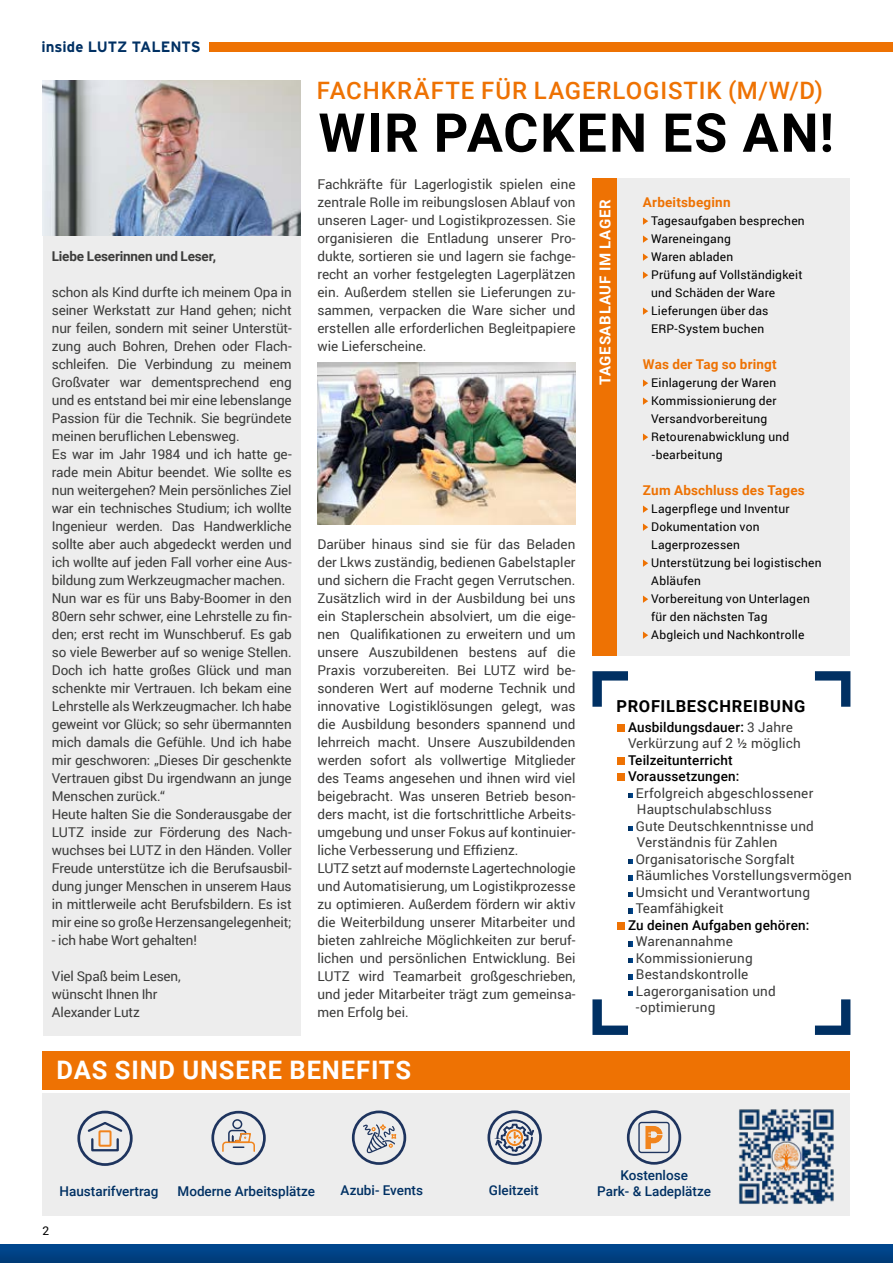
<style>
.page{position:relative;width:893px;height:1263px;background:#fff}
.page>*{position:absolute;margin:0;border:0;box-sizing:border-box;transform-origin:0 0}
.t1{font:700 53.7px "Roboto";letter-spacing:.035em;color:#000}
.t2{font:700 25.5px "Roboto";letter-spacing:.035em;color:#fff}
.t3{font:500 24px "Roboto";letter-spacing:.04em;color:#ee7203}
.t4{font:500 22.8px "Roboto";color:#1e345e}
.t5{font:500 22.5px "Roboto";color:#1e345e}
.t6{font:700 16.5px "Roboto";letter-spacing:.045em;color:#000}
.t7{font:700 15px "Roboto";letter-spacing:.05em;color:#fff}
.t8{font:700 15px "Interstate";letter-spacing:-.005em;color:#003063}
.t9{font:13.5px/18px "Roboto";letter-spacing:-.005em;color:#3c3c3b}
.t10{font:500 13.5px "Roboto";color:#003063}
.t11{font:500 13.5px/16.5px "Roboto";letter-spacing:.015em;color:#000}
.t12{font:700 13.5px "Roboto";letter-spacing:.015em;color:#ee7203}
.t13{font:13.5px/16.5px "Roboto";letter-spacing:.015em;color:#3c3c3b}
.t14{font:700 13.5px "Roboto";letter-spacing:-.015em;color:#3c3c3b}
.t15{font:12px/18px "Roboto";letter-spacing:.02em;color:#000}
.s1{font-weight:500;color:#000}
</style>
<div class="page">
<div style="left:209px;top:42px;width:684px;height:10px;background:#ee7203"></div>
<div style="left:0;top:1245px;width:893px;height:18px;background:linear-gradient(to right,#004183,#004183)"></div>
<div style="left:43px;top:235px;width:257px;height:800px;background:#ededed"></div>
<div style="left:43px;top:1051px;width:807px;height:38px;background:#ee7203"></div>
<div style="left:43px;top:1093px;width:807px;height:123px;background:#ededed"></div>
<div style="left:617px;top:724px;width:8px;height:7px;background:#ee7203"></div>
<div style="left:617px;top:757px;width:8px;height:7px;background:#ee7203"></div>
<div style="left:617px;top:774px;width:8px;height:7px;background:#ee7203"></div>
<svg style="left:628px;top:793px;width:4px;height:4px"></svg>
<svg style="left:628px;top:826px;width:4px;height:4px"></svg>
<svg style="left:628px;top:859px;width:4px;height:4px"></svg>
<svg style="left:628px;top:875px;width:4px;height:5px"></svg>
<svg style="left:628px;top:892px;width:4px;height:4px"></svg>
<svg style="left:628px;top:908px;width:4px;height:5px"></svg>
<div style="left:617px;top:922px;width:8px;height:7px;background:#ee7203"></div>
<svg style="left:628px;top:941px;width:4px;height:5px"></svg>
<svg style="left:628px;top:958px;width:4px;height:4px"></svg>
<svg style="left:628px;top:974px;width:4px;height:5px"></svg>
<div style="left:77px;top:1111px;width:56px;height:55px;border:3px solid #1e345e;border-radius:50%"></div>
<svg style="left:86px;top:1120px;width:38px;height:12px"></svg>
<div style="left:91px;top:1138px;width:28px;height:13px;border:2px solid #1e345e"></div>
<div style="left:98px;top:1130px;width:14px;height:17px;border:2px solid #f1841c"></div>
<div style="left:627px;top:1110px;width:54px;height:55px;border:3px solid #1e345e;border-radius:50%"></div>
<svg style="left:638px;top:1122px;width:32px;height:31px"></svg>
<div style="left:487px;top:1110px;width:55px;height:55px;border:3px solid #1e345e;border-radius:50%"></div>
<svg style="left:495px;top:1120px;width:39px;height:35px"></svg>
<div style="left:352px;top:1110px;width:54px;height:55px;border:3px solid #1e345e;border-radius:50%"></div>
<svg style="left:363px;top:1124px;width:33px;height:29px"></svg>
<div style="left:211px;top:1111px;width:55px;height:54px;border:3px solid #1e345e;border-radius:50%"></div>
<div style="left:232px;top:1119px;width:10px;height:10px;border:2px solid #1e345e;border-radius:50%"></div>
<svg style="left:222px;top:1129px;width:33px;height:23px"></svg>
<div style="left:592px;top:179px;width:258px;height:477px;background:#ededed"></div>
<div style="left:592px;top:179px;width:25px;height:477px;background:#ee7203"></div>
<svg style="left:643px;top:217px;width:5px;height:8px"></svg>
<svg style="left:643px;top:235px;width:5px;height:8px"></svg>
<svg style="left:643px;top:253px;width:5px;height:8px"></svg>
<svg style="left:643px;top:271px;width:5px;height:8px"></svg>
<svg style="left:643px;top:307px;width:5px;height:8px"></svg>
<svg style="left:643px;top:379px;width:5px;height:8px"></svg>
<svg style="left:643px;top:397px;width:5px;height:8px"></svg>
<svg style="left:643px;top:433px;width:5px;height:8px"></svg>
<svg style="left:643px;top:505px;width:5px;height:8px"></svg>
<svg style="left:643px;top:523px;width:5px;height:8px"></svg>
<svg style="left:643px;top:559px;width:5px;height:8px"></svg>
<svg style="left:643px;top:595px;width:5px;height:8px"></svg>
<svg style="left:643px;top:631px;width:5px;height:8px"></svg>
<img style="left:317px;top:363px;width:258px;height:162px">
<img style="left:739px;top:1109px;width:95px;height:95px">
<img style="left:43px;top:80px;width:257px;height:155px">
<svg style="left:592px;top:991px;width:40px;height:44px"></svg>
<svg style="left:592px;top:671px;width:36px;height:36px"></svg>
<svg style="left:815px;top:999px;width:35px;height:36px"></svg>
<svg style="left:815px;top:671px;width:35px;height:36px"></svg>
<p class="t8" style="left:41px;top:38px;width:161px">inside LUTZ TALENTS</p>
<p class="t14" style="left:52px;top:247px;width:166px">Liebe Leserinnen und Leser,</p>
<p class="t9" style="left:52px;top:282px;width:241px">schon als Kind durfte ich meinem Opa in seiner Werkstatt zur Hand gehen; nicht nur feilen, sondern mit seiner Unterstüt&shy;zung auch Bohren, Drehen oder Flach&shy;schleifen. Die Verbindung zu meinem Großvater war dementsprechend eng und es entstand bei mir eine lebenslange Passion für die Technik. Sie begründete meinen beruflichen Lebensweg.<br>Es war im Jahr 1984 und ich hatte ge&shy;rade mein Abitur beendet. Wie sollte es nun weitergehen? Mein persönliches Ziel war ein technisches Studium; ich wollte Ingenieur werden. Das Handwerkliche sollte aber auch abgedeckt werden und ich wollte auf jeden Fall vorher eine Aus&shy;bildung zum Werkzeugmacher machen.<br>Nun war es für uns Baby-Boomer in den 80ern sehr schwer, eine Lehrstelle zu fin&shy;den; erst recht im Wunschberuf. Es gab so viele Bewerber auf so wenige Stellen.<br>Doch ich hatte großes Glück und man schenkte mir Vertrauen. Ich bekam eine Lehrstelle als Werkzeugmacher. Ich habe geweint vor Glück; so sehr übermannten mich damals die Gefühle. Und ich habe mir geschworen: „Dieses Dir geschenkte Vertrauen gibst Du irgendwann an junge Menschen zurück.“<br>Heute halten Sie die Sonderausgabe der LUTZ inside zur Förderung des Nach&shy;wuchses bei LUTZ in den Händen. Voller Freude unterstütze ich die Berufsausbil&shy;dung junger Menschen in unserem Haus in mittlerweile acht Berufsbildern. Es ist mir eine so große Herzensangelegenheit;</p>
<p class="t9" style="left:52px;top:930px;width:147px">- ich habe Wort gehalten!</p>
<p class="t9" style="left:52px;top:966px;width:131px">Viel Spaß beim Lesen, wünscht Ihnen Ihr<br>Alexander Lutz</p>
<h3 class="t3" style="left:317px;top:73px;width:507px">FACHKRÄFTE FÜR LAGERLOGISTIK (M/W/D)</h3>
<h1 class="t1" style="left:318px;top:95px;width:517px">WIR PACKEN ES AN!</h1>
<p class="t9" style="left:317px;top:174px;width:259px;text-align:justify">Fachkräfte für Lagerlogistik spielen eine zentrale Rolle im reibungslosen Ablauf von unseren Lager- und Logistikprozessen. Sie organisieren die Entladung unserer Pro&shy;dukte, sortieren sie und lagern sie fachge&shy;recht an vorher festgelegten Lagerplätzen ein. Außerdem stellen sie Lieferungen zu&shy;sammen, verpacken die Ware sicher und erstellen alle erforderlichen Begleitpapiere wie Lieferscheine.</p>
<p class="t9" style="left:317px;top:534px;width:259px">Darüber hinaus sind sie für das Beladen der Lkws zuständig, bedienen Gabelstapler und sichern die Fracht gegen Verrutschen.<br>Zusätzlich wird in der Ausbildung bei uns ein Staplerschein absolviert, um die eige&shy;nen Qualifikationen zu erweitern und um unsere Auszubildenen bestens auf die Praxis vorzubereiten. Bei LUTZ wird be&shy;sonderen Wert auf moderne Technik und innovative Logistiklösungen gelegt, was die Ausbildung besonders spannend und lehrreich macht. Unsere Auszubildenden werden sofort als vollwertige Mitglieder des Teams angesehen und ihnen wird viel beigebracht. Was unseren Betrieb beson&shy;ders macht, ist die fortschrittliche Arbeits&shy;umgebung und unser Fokus auf kontinuier&shy;liche Verbesserung und Effizienz.<br>LUTZ setzt auf modernste Lagertechnologie und Automatisierung, um Logistikprozesse zu optimieren. Außerdem fördern wir aktiv die Weiterbildung unserer Mitarbeiter und bieten zahlreiche Möglichkeiten zur beruf&shy;lichen und persönlichen Entwicklung. Bei LUTZ wird Teamarbeit großgeschrieben, und jeder Mitarbeiter trägt zum gemeinsa&shy;men Erfolg bei.</p>
<p class="t7" style="left:595px;top:385px;width:187px;rotate:-90deg">TAGESABLAUF IM LAGER</p>
<p class="t12" style="left:643px;top:193px;width:89px">Arbeitsbeginn</p>
<p class="t15" style="left:651px;top:211px;width:155px">Tagesaufgaben besprechen<br>Wareneingang<br>Waren abladen<br>Prüfung auf Vollständigkeit und Schäden der Ware<br>Lieferungen über das<br>ERP-System buchen</p>
<p class="t12" style="left:643px;top:355px;width:135px">Was der Tag so bringt</p>
<p class="t15" style="left:651px;top:373px;width:140px">Einlagerung der Waren<br>Kommissionierung der<br>Versandvorbereitung<br>Retourenabwicklung und -bearbeitung</p>
<p class="t12" style="left:643px;top:481px;width:163px">Zum Abschluss des Tages</p>
<p class="t15" style="left:651px;top:499px;width:172px">Lagerpflege und Inventur<br>Dokumentation von<br>Lagerprozessen<br>Unterstützung bei logistischen<br>Abläufen<br>Vorbereitung von Unterlagen für den nächsten Tag<br>Abgleich und Nachkontrolle</p>
<p class="t6" style="left:617px;top:694px;width:190px">PROFILBESCHREIBUNG</p>
<p class="t13" style="left:628px;top:718px;width:174px"><span class="s1">Ausbildungsdauer:</span> 3 Jahre<br>Verkürzung auf 2 ½ möglich</p>
<p class="t11" style="left:628px;top:751px;width:113px">Teilzeitunterricht<br>Voraussetzungen:</p>
<p class="t9" style="left:636px;top:784px;width:217px;line-height:16.5px">Erfolgreich abgeschlossener<br>Hauptschulabschluss<br>Gute Deutschkenntnisse und<br>Verständnis für Zahlen<br>Organisatorische Sorgfalt<br>Räumliches Vorstellungsvermögen<br>Umsicht und Verantwortung<br>Teamfähigkeit</p>
<p class="t11" style="left:628px;top:916px;width:183px">Zu deinen Aufgaben gehören:</p>
<p class="t9" style="left:636px;top:932px;width:141px;line-height:16.5px">Warenannahme<br>Kommissionierung<br>Bestandskontrolle<br>Lagerorganisation und -optimierung</p>
<h2 class="t2" style="left:57px;top:1052px;width:356px">DAS SIND UNSERE BENEFITS</h2>
<h3 class="t4" style="left:62px;top:1169px;width:129px">starifvertrag</h3>
<h3 class="t5" style="left:286px;top:1167px;width:254px">Mitarbeiter-Events <sub>Gleitzeit</sub></h3>
<p class="t10" style="left:620px;top:1166px;width:69px">Kostenlose</p>
<p class="t10" style="left:21px;top:1181px;width:139px"><sup>Hau</sup>Haustarifvertrag</p>
<p class="t10" style="left:178px;top:1181px;width:139px">Moderne Arbeitsplätze</p>
<p class="t10" style="left:341px;top:1181px;width:84px">Azubi- Events</p>
<p class="t10" style="left:597px;top:1182px;width:115px">Park- &amp; Ladeplätze</p>
<p class="t15" style="left:43px;top:1222px;width:8px">2</p>
</div>
